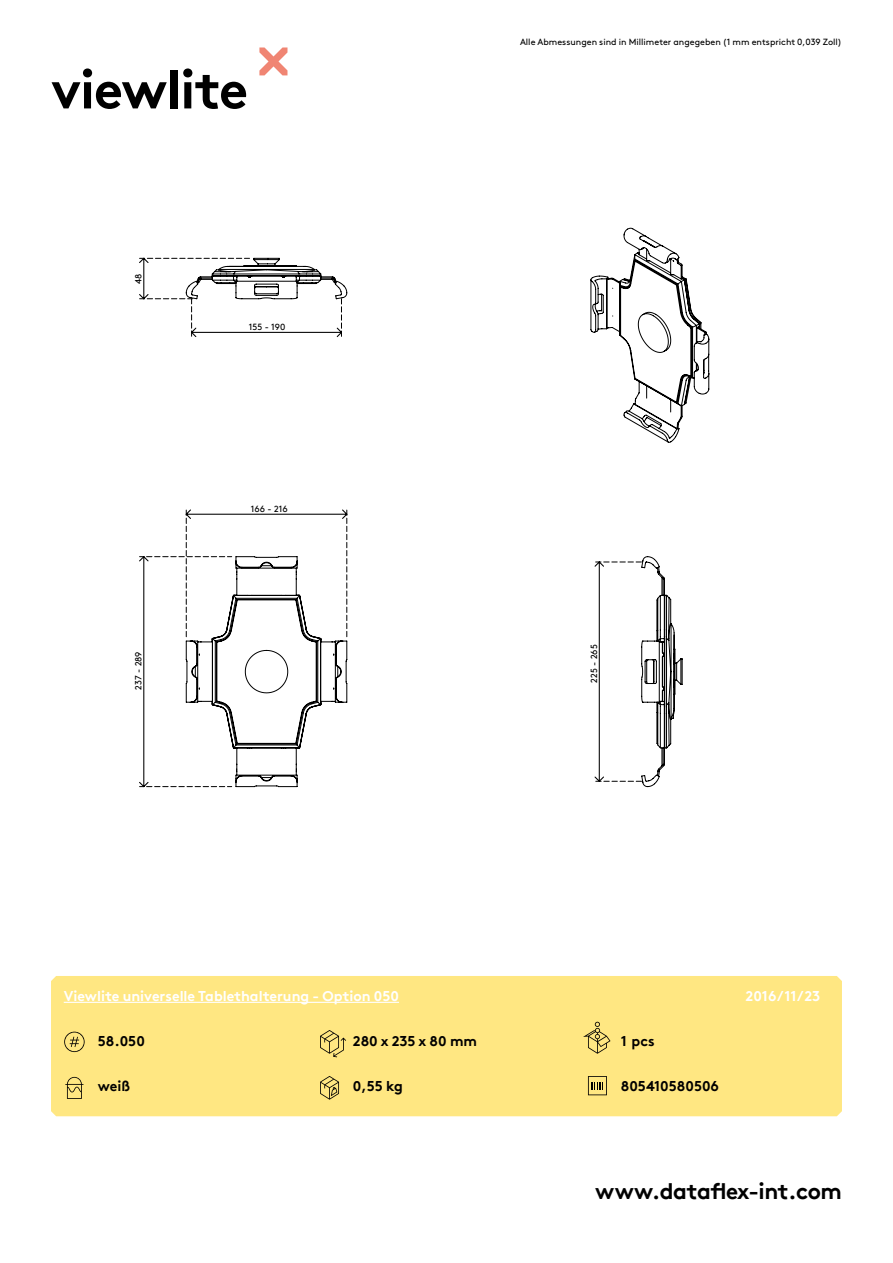
<style>
.page{position:relative;width:893px;height:1263px;background:#fff}
.page>*{position:absolute;margin:0;border:0;box-sizing:border-box;transform-origin:0 0}
.hoofdstuk{font:700 54px "Brown Pro TT";letter-spacing:-.02em;color:#000}
.t1{font:700 22.5px "Brown Pro TT";letter-spacing:-.02em;color:#000}
.t2{font:700 14.25px "Brown Pro TT";color:#fff}
.specificaties{font:700 14.25px "Brown Pro TT";color:#000}
.t3{font:9px "Brown";color:#000}
.t4{font:9px "Brown Pro TT Regular Alt";color:#000}
</style>
<div class="page">
<svg style="left:259px;top:47px;width:28px;height:28px"></svg>
<div style="left:51px;top:976px;width:791px;height:140px;background:#ffe782"></div>
<svg style="left:139px;top:509px;width:209px;height:279px"></svg>
<svg style="left:139px;top:257px;width:209px;height:81px"></svg>
<svg style="left:590px;top:227px;width:120px;height:216px"></svg>
<svg style="left:594px;top:556px;width:89px;height:231px"></svg>
<svg style="left:64px;top:1032px;width:21px;height:20px"></svg>
<svg style="left:65px;top:1077px;width:18px;height:22px"></svg>
<svg style="left:320px;top:1030px;width:26px;height:27px"></svg>
<svg style="left:583px;top:1022px;width:27px;height:32px"></svg>
<svg style="left:320px;top:1076px;width:19px;height:24px"></svg>
<svg style="left:588px;top:1076px;width:19px;height:19px"></svg>
<hr style="left:64px;top:1002px;width:335px;height:1px;background:#fff">
<p class="hoofdstuk" style="left:51px;top:46px;width:198px">viewlite</p>
<p class="t4" style="left:132px;top:284px;width:12px;rotate:-90deg">48</p>
<p class="t4" style="left:132px;top:690px;width:40px;rotate:-90deg">237 - 289</p>
<p class="t4" style="left:249px;top:320px;width:38px">155 - 190</p>
<p class="t4" style="left:251px;top:502px;width:38px">166 - 216</p>
<p class="t3" style="left:520px;top:35px;width:323px">Alle Abmessungen sind in Millimeter angegeben (1 mm entspricht 0,039 Zoll)</p>
<p class="t4" style="left:587px;top:683px;width:40px;rotate:-90deg">225 - 265</p>
<h3 class="t2" style="left:64px;top:985px;width:337px">Viewlite universelle Tablethalterung - Option 050</h3>
<h3 class="t2" style="left:746px;top:985px;width:76px">2016/11/23</h3>
<h3 class="specificaties" style="left:98px;top:1029px;width:49px">58.050</h3>
<p class="specificaties" style="left:98px;top:1074px;width:34px">weiß</p>
<p class="specificaties" style="left:353px;top:1029px;width:126px">280 x 235 x 80 mm</p>
<p class="specificaties" style="left:621px;top:1029px;width:35px">1 pcs</p>
<p class="specificaties" style="left:353px;top:1074px;width:52px">0,55 kg</p>
<h3 class="specificaties" style="left:621px;top:1074px;width:100px">805410580506</h3>
<h2 class="t1" style="left:595px;top:1173px;width:248px">www.dataflex-int.com</h2>
</div>
